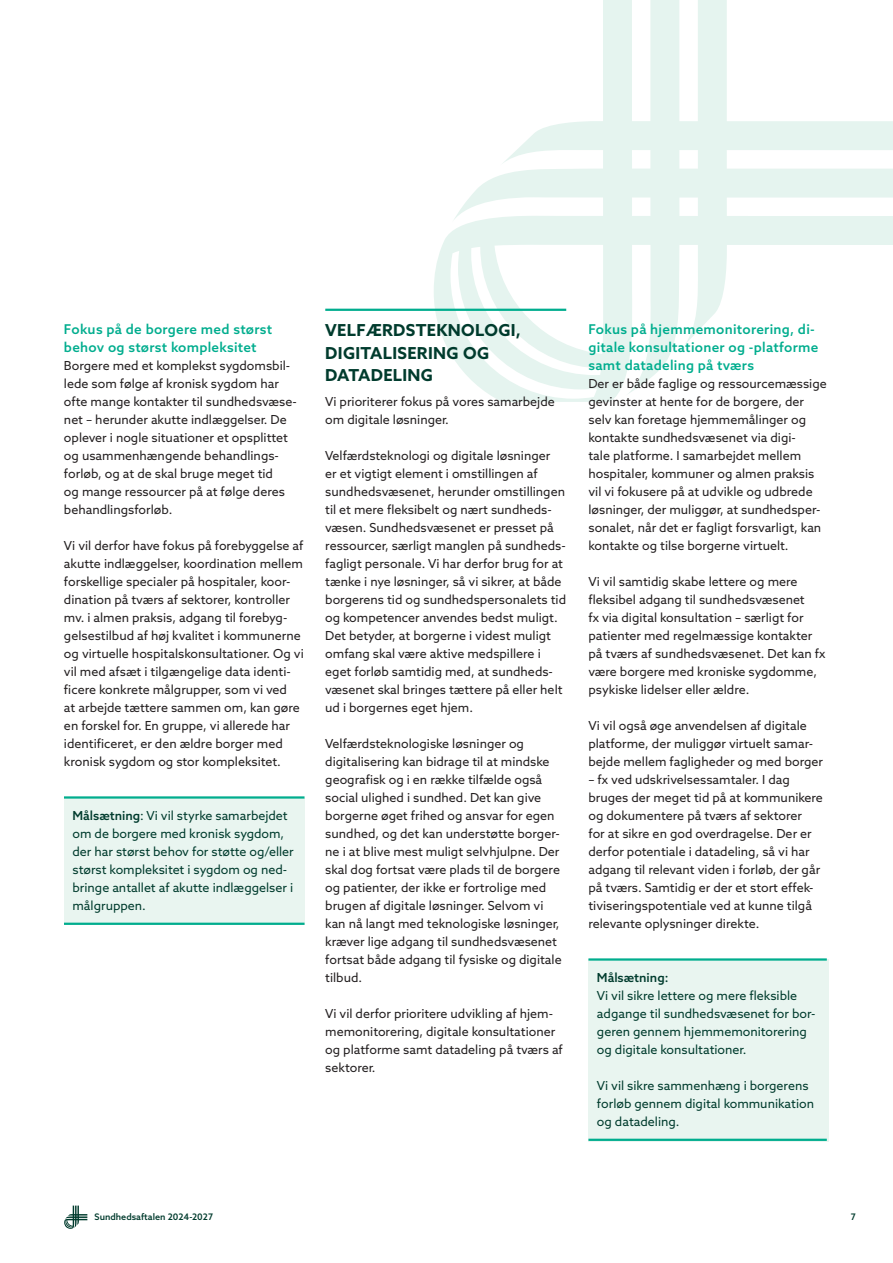
<style>
.page{position:relative;width:893px;height:1263px;background:#fff}
.page>*{position:absolute;margin:0;border:0;box-sizing:border-box;transform-origin:0 0}
.t1{font:700 16.5px/22.5px "Azo Sans";letter-spacing:.02em;color:#003b2d}
.t2{font:500 13.5px/18px "Azo Sans";letter-spacing:.02em;color:#00ad8e}
.t3{font:12.45px/18px "Azo Sans";color:#231f20}
.t4{font:12.45px/18px "Azo Sans";color:#003b2d}
.t5{font:500 12.45px "Azo Sans";color:#003b2d}
.t6{font:500 9px "Azo Sans";color:#003b2d}
.s1{font-weight:500}
</style>
<div class="page">
<svg style="left:434px;top:0;width:459px;height:402px"></svg>
<svg style="left:64px;top:1205px;width:23px;height:24px"></svg>
<div style="left:64px;top:799px;width:241px;height:126px;background:#e9f5f0"></div>
<div style="left:588px;top:958px;width:241px;height:183px;background:#e9f5f0"></div>
<hr style="left:64px;top:796px;width:241px;height:3px;background:#00ad8e">
<hr style="left:64px;top:923px;width:241px;height:2px;background:#00ad8e">
<hr style="left:325px;top:309px;width:241px;height:2px;background:#00ad8e">
<hr style="left:588px;top:958px;width:239px;height:3px;background:#00ad8e">
<hr style="left:588px;top:1139px;width:239px;height:2px;background:#00ad8e">
<p class="t2" style="left:64px;top:320px;width:210px">Fokus på de borgere med størst behov og størst kompleksitet</p>
<p class="t3" style="left:64px;top:356px;width:234px">Borgere med et komplekst sygdomsbil&shy;lede som følge af kronisk sygdom har ofte mange kontakter til sundhedsvæse&shy;net – herunder akutte indlæggelser. De oplever i nogle situationer et opsplittet og usammenhængende behandlings&shy;forløb, og at de skal bruge meget tid<br>og mange ressourcer på at følge deres behandlingsforløb.</p>
<p class="t3" style="left:64px;top:536px;width:241px">Vi vil derfor have fokus på forebyggelse af akutte indlæggelser, koordination mellem forskellige specialer på hospitaler, koor&shy;dination på tværs af sektorer, kontroller mv. i almen praksis, adgang til forebyg&shy;gelsestilbud af høj kvalitet i kommunerne og virtuelle hospitalskonsultationer. Og vi vil med afsæt i tilgængelige data identi&shy;ficere konkrete målgrupper, som vi ved<br>at arbejde tættere sammen om, kan gøre en forskel for. En gruppe, vi allerede har identificeret, er den ældre borger med kronisk sygdom og stor kompleksitet.</p>
<p class="t4" style="left:72px;top:806px;width:223px"><span class="s1">Målsætning</span>: Vi vil styrke samarbejdet om de borgere med kronisk sygdom, der har størst behov for støtte og/eller størst kompleksitet i sygdom og ned&shy;bringe antallet af akutte indlæggelser i målgruppen.</p>
<h1 class="t1" style="left:325px;top:319px;width:197px">VELFÆRDSTEKNOLOGI,<br>DIGITALISERING OG<br>DATADELING</h1>
<p class="t3" style="left:325px;top:392px;width:231px">Vi prioriterer fokus på vores samarbejde om digitale løsninger.</p>
<p class="t3" style="left:325px;top:446px;width:242px">Velfærdsteknologi og digitale løsninger<br>er et vigtigt element i omstillingen af sundhedsvæsenet, herunder omstillingen til et mere fleksibelt og nært sundheds&shy;væsen. Sundhedsvæsenet er presset på ressourcer, særligt manglen på sundheds&shy;fagligt personale. Vi har derfor brug for at tænke i nye løsninger, så vi sikrer, at både borgerens tid og sundhedspersonalets tid og kompetencer anvendes bedst muligt.<br>Det betyder, at borgerne i videst muligt omfang skal være aktive medspillere i eget forløb samtidig med, at sundheds&shy;væsenet skal bringes tættere på eller helt ud i borgernes eget hjem.</p>
<p class="t3" style="left:325px;top:734px;width:238px">Velfærdsteknologiske løsninger og digitalisering kan bidrage til at mindske geografisk og i en række tilfælde også social ulighed i sundhed. Det kan give borgerne øget frihed og ansvar for egen sundhed, og det kan understøtte borger&shy;ne i at blive mest muligt selvhjulpne. Der skal dog fortsat være plads til de borgere og patienter, der ikke er fortrolige med brugen af digitale løsninger. Selvom vi kan nå langt med teknologiske løsninger, kræver lige adgang til sundhedsvæsenet fortsat både adgang til fysiske og digitale tilbud.</p>
<p class="t3" style="left:325px;top:1004px;width:239px">Vi vil derfor prioritere udvikling af hjem&shy;memonitorering, digitale konsultationer og platforme samt datadeling på tværs af sektorer.</p>
<p class="t2" style="left:588px;top:320px;width:232px">Fokus på hjemmemonitorering, di&shy;gitale konsultationer og -platforme samt datadeling på tværs</p>
<p class="t3" style="left:588px;top:374px;width:240px">Der er både faglige og ressourcemæssige gevinster at hente for de borgere, der selv kan foretage hjemmemålinger og kontakte sundhedsvæsenet via digi-<br>tale platforme. I samarbejdet mellem hospitaler, kommuner og almen praksis vil vi fokusere på at udvikle og udbrede løsninger, der muliggør, at sundhedsper&shy;sonalet, når det er fagligt forsvarligt, kan kontakte og tilse borgerne virtuelt.</p>
<p class="t3" style="left:588px;top:572px;width:238px">Vi vil samtidig skabe lettere og mere fleksibel adgang til sundhedsvæsenet<br>fx via digital konsultation – særligt for patienter med regelmæssige kontakter på tværs af sundhedsvæsenet. Det kan fx være borgere med kroniske sygdomme, psykiske lidelser eller ældre.</p>
<p class="t3" style="left:588px;top:716px;width:236px">Vi vil også øge anvendelsen af digitale platforme, der muliggør virtuelt samar&shy;bejde mellem fagligheder og med borger</p>
<p class="t3" style="left:588px;top:770px;width:236px">– fx ved udskrivelsessamtaler. I dag bruges der meget tid på at kommunikere og dokumentere på tværs af sektorer<br>for at sikre en god overdragelse. Der er derfor potentiale i datadeling, så vi har adgang til relevant viden i forløb, der går på tværs. Samtidig er der et stort effek&shy;tiviseringspotentiale ved at kunne tilgå relevante oplysninger direkte.</p>
<p class="t5" style="left:597px;top:969px;width:73px">Målsætning:</p>
<p class="t4" style="left:597px;top:986px;width:220px">Vi vil sikre lettere og mere fleksible adgange til sundhedsvæsenet for bor&shy;geren gennem hjemmemonitorering og digitale konsultationer.</p>
<p class="t4" style="left:597px;top:1076px;width:219px">Vi vil sikre sammenhæng i borgerens forløb gennem digital kommunikation og datadeling.</p>
<p class="t6" style="left:95px;top:1211px;width:120px">Sundhedsaftalen 2024-2027</p>
<p class="t6" style="left:851px;top:1211px;width:7px">7</p>
</div>
